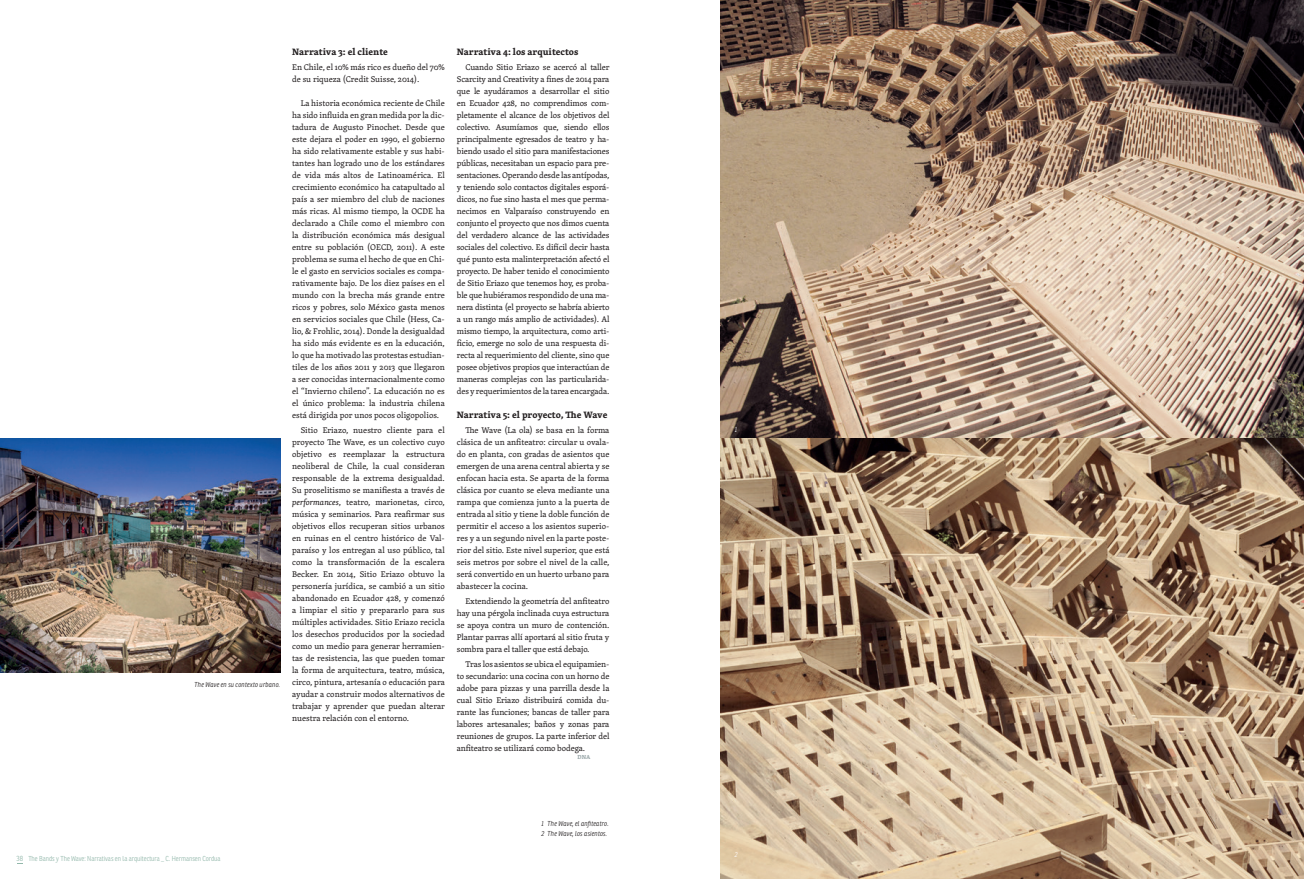
<style>
.page{position:relative;width:1304px;height:879px;background:#fff}
.page>*{position:absolute;margin:0;border:0;box-sizing:border-box;transform-origin:0 0}
.t1{font:700 9.5px "Skolar";color:#231f20}
.t2{font:8.5px/12px "Skolar";color:#231f20;text-align:justify}
.t3{font:300 7.5px "Ronnia Cond";color:#93b8ab}
.t4{font:italic 300 7px/10px "Ronnia Cond";letter-spacing:.015em;color:#231f20}
.t5{font:300 7px "Ronnia Cond";color:#93b8ab}
.t6{font:italic 300 7px "Ronnia Cond";color:#fff}
.t7{font:700 6px "Skolar";color:#9ba8aa}
.s1{font-style:italic}
</style>
<div class="page">
<img style="left:720px;top:0;width:584px;height:879px">
<img style="left:0;top:438px;width:280px;height:235px">
<p class="t4" style="left:195px;top:680px;width:87px">The Wave en su contexto urbano.</p>
<p class="t1" style="left:292px;top:45px;width:97px">Narrativa 3: el cliente</p>
<p class="t2" style="left:292px;top:61px;width:154px">En Chile, el 10% más rico es dueño del 70% de su riqueza (Credit Suisse, 2014).</p>
<p class="t2" style="left:292px;top:97px;width:154px;text-indent:9px">La historia económica reciente de Chile ha sido influida en gran medida por la dic&shy;tadura de Augusto Pinochet. Desde que este dejara el poder en 1990, el gobierno ha sido relativamente estable y sus habi&shy;tantes han logrado uno de los estándares de vida más altos de Latinoamérica. El crecimiento económico ha catapultado al país a ser miembro del club de naciones más ricas. Al mismo tiempo, la OCDE ha declarado a Chile como el miembro con la distribución económica más desigual entre su población (OECD, 2011). A este problema se suma el hecho de que en Chi&shy;le el gasto en servicios sociales es compa&shy;rativamente bajo. De los diez países en el mundo con la brecha más grande entre ricos y pobres, solo México gasta menos en servicios sociales que Chile (Hess, Ca&shy;lio, &amp; Frohlic, 2014). Donde la desigualdad ha sido más evidente es en la educación, lo que ha motivado las protestas estudian&shy;tiles de los años 2011 y 2013 que llegaron a ser conocidas internacionalmente como el “Invierno chileno”. La educación no es el único problema: la industria chilena está dirigida por unos pocos oligopolios.</p>
<p class="t2" style="left:292px;top:424px;width:154px;text-indent:9px">Sitio Eriazo, nuestro cliente para el proyecto The Wave, es un colectivo cuyo objetivo es reemplazar la estructura neoliberal de Chile, la cual consideran responsable de la extrema desigualdad.<br>Su proselitismo se manifiesta a través de <span class="s1">performances</span>, teatro, marionetas, circo, música y seminarios. Para reafirmar sus objetivos ellos recuperan sitios urbanos en ruinas en el centro histórico de Val&shy;paraíso y los entregan al uso público, tal como la transformación de la escalera Becker. En 2014, Sitio Eriazo obtuvo la personería jurídica, se cambió a un sitio abandonado en Ecuador 428, y comenzó a limpiar el sitio y prepararlo para sus múltiples actividades. Sitio Eriazo recicla los desechos producidos por la sociedad como un medio para generar herramien&shy;tas de resistencia, las que pueden tomar la forma de arquitectura, teatro, música, circo, pintura, artesanía o educación para ayudar a construir modos alternativos de trabajar y aprender que puedan alterar nuestra relación con el entorno.</p>
<p class="t1" style="left:457px;top:45px;width:123px">Narrativa 4: los arquitectos</p>
<p class="t2" style="left:457px;top:61px;width:154px;text-indent:9px">Cuando Sitio Eriazo se acercó al taller Scarcity and Creativity a fines de 2014 para que le ayudáramos a desarrollar el sitio en Ecuador 428, no comprendimos com&shy;pletamente el alcance de los objetivos del colectivo. Asumíamos que, siendo ellos principalmente egresados de teatro y ha&shy;biendo usado el sitio para manifestaciones públicas, necesitaban un espacio para pre&shy;sentaciones. Operando desde las antípodas, y teniendo solo contactos digitales esporá&shy;dicos, no fue sino hasta el mes que perma&shy;necimos en Valparaíso construyendo en conjunto el proyecto que nos dimos cuenta del verdadero alcance de las actividades sociales del colectivo. Es difícil decir hasta qué punto esta malinterpretación afectó el proyecto. De haber tenido el conocimiento de Sitio Eriazo que tenemos hoy, es proba&shy;ble que hubiéramos respondido de una ma&shy;nera distinta (el proyecto se habría abierto a un rango más amplio de actividades). Al mismo tiempo, la arquitectura, como arti&shy;ficio, emerge no solo de una respuesta di&shy;recta al requerimiento del cliente, sino que posee objetivos propios que interactúan de maneras complejas con las particularida&shy;des y requerimientos de la tarea encargada.</p>
<p class="t1" style="left:457px;top:407px;width:152px">Narrativa 5: el proyecto, The Wave</p>
<p class="t2" style="left:457px;top:424px;width:154px;text-indent:9px">The Wave (La ola) se basa en la forma clásica de un anfiteatro: circular u ovala&shy;do en planta, con gradas de asientos que emergen de una arena central abierta y se enfocan hacia esta. Se aparta de la forma clásica por cuanto se eleva mediante una rampa que comienza junto a la puerta de entrada al sitio y tiene la doble función de permitir el acceso a los asientos superio&shy;res y a un segundo nivel en la parte poste&shy;rior del sitio. Este nivel superior, que está seis metros por sobre el nivel de la calle, será convertido en un huerto urbano para abastecer la cocina.</p>
<p class="t2" style="left:457px;top:595px;width:154px;text-indent:9px">Extendiendo la geometría del anfiteatro hay una pérgola inclinada cuya estructura se apoya contra un muro de contención.<br>Plantar parras allí aportará al sitio fruta y sombra para el taller que está debajo.</p>
<p class="t2" style="left:457px;top:658px;width:154px;text-indent:9px">Tras los asientos se ubica el equipamien&shy;to secundario: una cocina con un horno de adobe para pizzas y una parrilla desde la cual Sitio Eriazo distribuirá comida du&shy;rante las funciones; bancas de taller para labores artesanales; baños y zonas para reuniones de grupos. La parte inferior del anfiteatro se utilizará como bodega.</p>
<p class="t7" style="left:577px;top:752px;width:15px">DNA</p>
<p class="t3" style="left:17px;top:854px;width:8px">38</p>
<p class="t5" style="left:28px;top:855px;width:194px">The Bands y The Wave: Narrativas en la arquitectura _ C. Hermansen Cordua</p>
<p class="t4" style="left:542px;top:819px;width:69px">1 The Wave, el anfiteatro.<br>2 The Wave, los asientos.</p>
<p class="t6" style="left:735px;top:426px;width:4px">1</p>
<p class="t6" style="left:735px;top:850px;width:5px">2</p>
</div>
